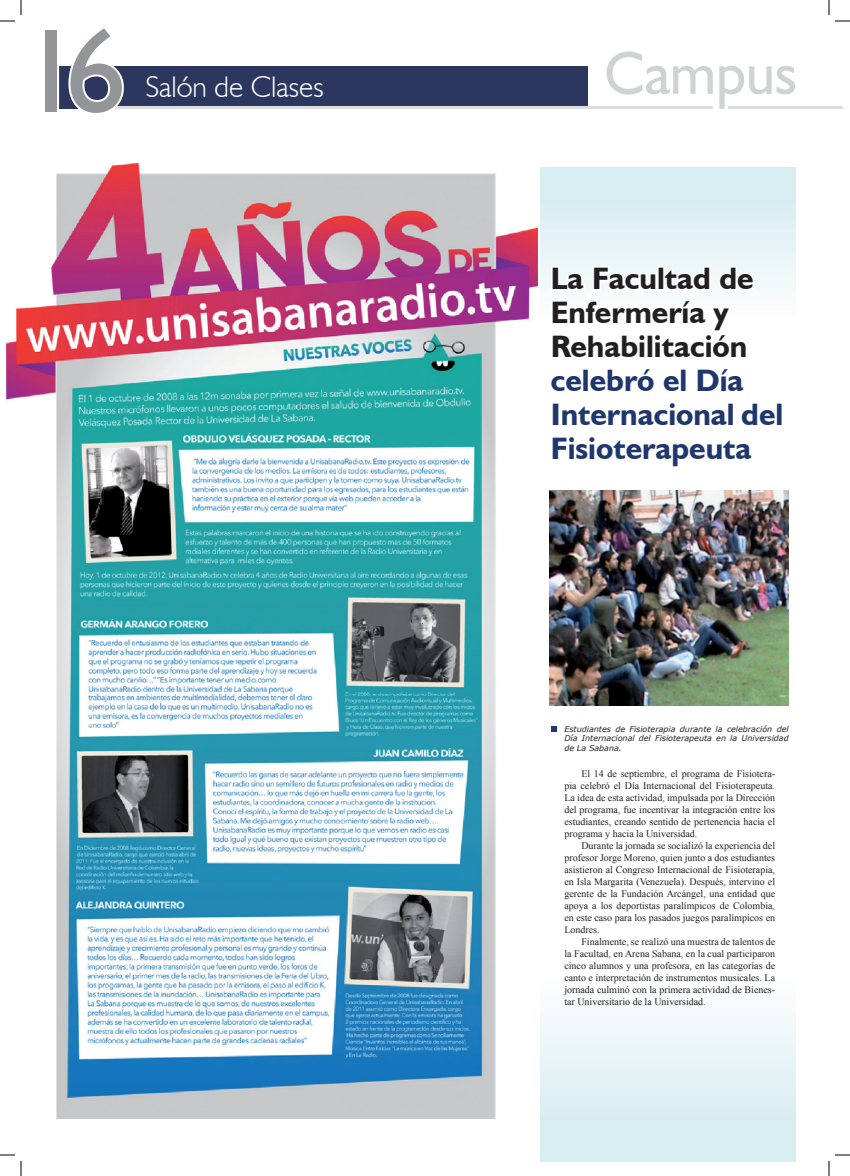
<style>
.page{position:relative;width:850px;height:1176px;background:#fff}
.page>*{position:absolute;margin:0;border:0;box-sizing:border-box;transform-origin:0 0}
.t1{font:120px "Humanist 521 BT";color:#939598}
.t2{font:700 31px/34px "Humanist 521 BT";color:#1f376d}
.t3{font:700 31px/34px "Humanist 521 BT";color:#231f20}
.t4{font:300 29.9px "Humanist 521 BT";color:#fff}
.t5{font:10px/12px "Times New Roman";color:#231f20;text-align:justify}
.t6{font:italic 8px/9.6px "Verdana";color:#231f20;text-align:justify}
</style>
<div class="page">
<div style="left:541px;top:945px;width:254px;height:216px;background:linear-gradient(to bottom,#fff,#d1eaf0)"></div>
<div style="left:540px;top:167px;width:255px;height:178px;background:linear-gradient(to bottom,#d1eaf0,#fff)"></div>
<svg style="left:548px;top:265px;width:231px;height:80px"></svg>
<img style="left:549px;top:490px;width:240px;height:215px">
<hr style="left:728px;top:106px;width:115px;height:3px;background:#dcdddf">
<div style="left:58px;top:66px;width:530px;height:43px;background:#2b375e"></div>
<hr style="left:111px;top:106px;width:602px;height:3px;background:#dcdddf">
<svg style="left:606px;top:52px;width:189px;height:57px"></svg>
<svg style="left:68px;top:66px;width:56px;height:43px"></svg>
<img style="left:7px;top:164px;width:530px;height:955px">
<svg style="left:551px;top:726px;width:6px;height:5px"></svg>
<svg style="left:0;top:0;width:22px;height:22px"></svg>
<svg style="left:0;top:1154px;width:22px;height:22px"></svg>
<svg style="left:828px;top:0;width:22px;height:22px"></svg>
<svg style="left:828px;top:1154px;width:22px;height:22px"></svg>
<h1 class="t1" style="left:21px;top:-3px;width:107px">16</h1>
<h3 class="t4" style="left:145px;top:69px;width:180px">Salón de Clases</h3>
<h2 class="t3" style="left:551px;top:261px;width:204px">La Facultad de<br>Enfermería y<br>Rehabilitación</h2>
<h2 class="t2" style="left:551px;top:363px;width:234px">celebró el Día<br>Internacional del<br>Fisioterapeuta</h2>
<p class="t6" style="left:564px;top:724px;width:226px">Estudiantes de Fisioterapia durante la celebración del Día Internacional del Fisioterapeuta en la Universidad de La Sabana.</p>
<p class="t5" style="left:564px;top:768px;width:212px;text-indent:17px">El 14 de septiembre, el programa de Fisiotera&shy;pia celebró el Día Internacional del Fisioterapeuta.<br>La idea de esta actividad, impulsada por la Dirección del programa, fue incentivar la integración entre los estudiantes, creando sentido de pertenencia hacia el programa y hacia la Universidad.</p>
<p class="t5" style="left:564px;top:840px;width:212px;text-indent:17px">Durante la jornada se socializó la experiencia del profesor Jorge Moreno, quien junto a dos estudiantes asistieron al Congreso Internacional de Fisioterapia, en Isla Margarita (Venezuela). Después, intervino el gerente de la Fundación Arcángel, una entidad que apoya a los deportistas paralímpicos de Colombia, en este caso para los pasados juegos paralímpicos en Londres.</p>
<p class="t5" style="left:564px;top:936px;width:212px;text-indent:17px">Finalmente, se realizó una muestra de talentos de la Facultad, en Arena Sabana, en la cual participaron cinco alumnos y una profesora, en las categorías de canto e interpretación de instrumentos musicales. La jornada culminó con la primera actividad de Bienes&shy;tar Universitario de la Universidad.</p>
</div>
